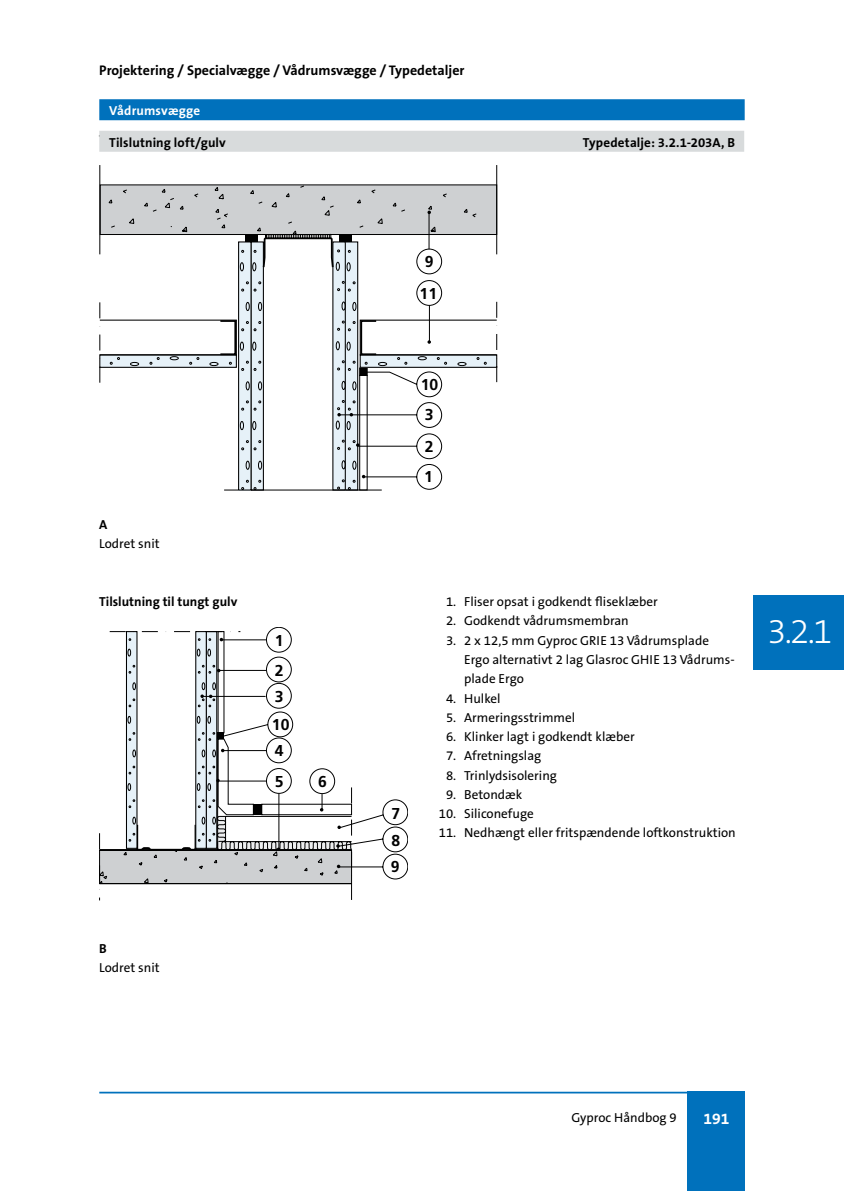
<style>
.page{position:relative;width:844px;height:1191px;background:#fff}
.page>*{position:absolute;margin:0;border:0;box-sizing:border-box;transform-origin:0 0}
.t1{font:300 35px "The Sans B3";color:#fff}
.t2{font:700 15.75px/26.9px "Frutiger";color:#000}
.t3{font:700 15.75px "The Sans B7";color:#fff}
.t4{font:700 14px "The Sans B7";color:#000}
.t5{font:13.12px/19.2px "The Sans B5 Plain";color:#000}
.t6{font:700 13.12px "The Sans B7";color:#000}
.t7{font:700 13.12px "The Sans B7";letter-spacing:.01em;color:#fff}
.s1{font-family:"The Sans B7";font-weight:700}
</style>
<div class="page">
<div style="left:687px;top:1091px;width:57px;height:100px;background:#0071bc"></div>
<hr style="left:99px;top:1091px;width:645px;height:2px;background:#0071bc">
<svg style="left:269px;top:627px;width:139px;height:252px"></svg>
<svg style="left:99px;top:631px;width:253px;height:269px"></svg>
<div style="left:253px;top:804px;width:9px;height:10px;background:#000"></div>
<div style="left:217px;top:732px;width:7px;height:7px;background:#000"></div>
<hr style="left:224px;top:490px;width:157px;height:1px;background:#000">
<div style="left:100px;top:185px;width:396px;height:49px;background:#ced0d2"></div>
<hr style="left:99px;top:165px;width:1px;height:89px;background:#000">
<hr style="left:496px;top:165px;width:1px;height:89px;background:#000">
<div style="left:360px;top:355px;width:136px;height:12px;background:#e6f1f8"></div>
<div style="left:359px;top:354px;width:138px;height:14px;border:1px solid #000"></div>
<svg style="left:496px;top:302px;width:1px;height:81px"></svg>
<div style="left:100px;top:355px;width:136px;height:12px;background:#e6f1f8"></div>
<div style="left:99px;top:354px;width:138px;height:14px;border:1px solid #000"></div>
<div style="left:359px;top:319px;width:138px;height:36px;border:1px solid #000"></div>
<svg style="left:99px;top:302px;width:1px;height:81px"></svg>
<svg style="left:108px;top:185px;width:378px;height:305px"></svg>
<hr style="left:429px;top:305px;width:1px;height:37px;background:#000">
<div style="left:99px;top:99px;width:645px;height:21px;background:#0071bc"></div>
<div style="left:99px;top:131px;width:645px;height:21px;background:#d8dbdc"></div>
<div style="left:753px;top:595px;width:90px;height:75px;background:#0071bc"></div>
<p class="t4" style="left:99px;top:63px;width:367px">Projektering / Specialvægge / Vådrumsvægge / Typedetaljer</p>
<p class="t7" style="left:109px;top:104px;width:92px">Vådrumsvægge</p>
<p class="t6" style="left:109px;top:135px;width:118px">Tilslutning loft/gulv</p>
<p class="t6" style="left:582px;top:135px;width:153px">Typedetalje: 3.2.1-203A, B</p>
<p class="t6" style="left:99px;top:132px;width:100px">Tilslutning til loft</p>
<p class="t5" style="left:99px;top:515px;width:62px"><span class="s1">A<br></span>Lodret snit</p>
<p class="t6" style="left:99px;top:595px;width:139px">Tilslutning til tungt gulv</p>
<p class="t2" style="left:275px;top:626px;width:10px;line-height:29.6px">1<br>2</p>
<p class="t2" style="left:275px;top:683px;width:10px">3</p>
<p class="t2" style="left:272px;top:711px;width:19px">10</p>
<p class="t2" style="left:275px;top:736px;width:10px;line-height:30.4px">4<br>5</p>
<p class="t2" style="left:318px;top:768px;width:10px">6</p>
<p class="t5" style="left:99px;top:939px;width:62px"><span class="s1">B<br></span>Lodret snit</p>
<p class="t2" style="left:419px;top:246px;width:19px;line-height:31.5px;text-align:center">9<br>11</p>
<p class="t2" style="left:420px;top:371px;width:19px">10</p>
<p class="t2" style="left:425px;top:401px;width:10px">3</p>
<p class="t2" style="left:425px;top:433px;width:10px">2</p>
<p class="t2" style="left:424px;top:463px;width:10px">1</p>
<p class="t2" style="left:390px;top:799px;width:11px;text-align:justify">7<br>8<br>9</p>
<p class="t5" style="left:446px;top:592px;width:213px">1. Fliser opsat i godkendt fliseklæber</p>
<p class="t5" style="left:446px;top:612px;width:184px">2. Godkendt vådrumsmembran</p>
<p class="t5" style="left:464px;top:631px;width:272px;text-indent:-18px">3. 2 x 12,5 mm Gyproc GRIE 13 Vådrumsplade<br>Ergo alternativt 2 lag Glasroc GHIE 13 Vådrums&shy;plade Ergo</p>
<p class="t5" style="left:446px;top:689px;width:56px">4. Hulkel</p>
<p class="t5" style="left:446px;top:708px;width:131px">5. Armeringsstrimmel</p>
<p class="t5" style="left:446px;top:727px;width:190px">6. Klinker lagt i godkendt klæber</p>
<p class="t5" style="left:446px;top:746px;width:97px">7. Afretningslag</p>
<p class="t5" style="left:446px;top:766px;width:112px">8. Trinlydsisolering</p>
<p class="t5" style="left:446px;top:785px;width:78px">9. Betondæk</p>
<p class="t5" style="left:438px;top:804px;width:96px">10. Siliconefuge</p>
<p class="t5" style="left:438px;top:823px;width:298px">11. Nedhængt eller fritspændende loftkonstruktion</p>
<p class="t1" style="left:767px;top:613px;width:67px">3.2.1</p>
<p class="t5" style="left:571px;top:1108px;width:107px">Gyproc Håndbog 9</p>
<p class="t3" style="left:703px;top:1110px;width:27px">191</p>
</div>
